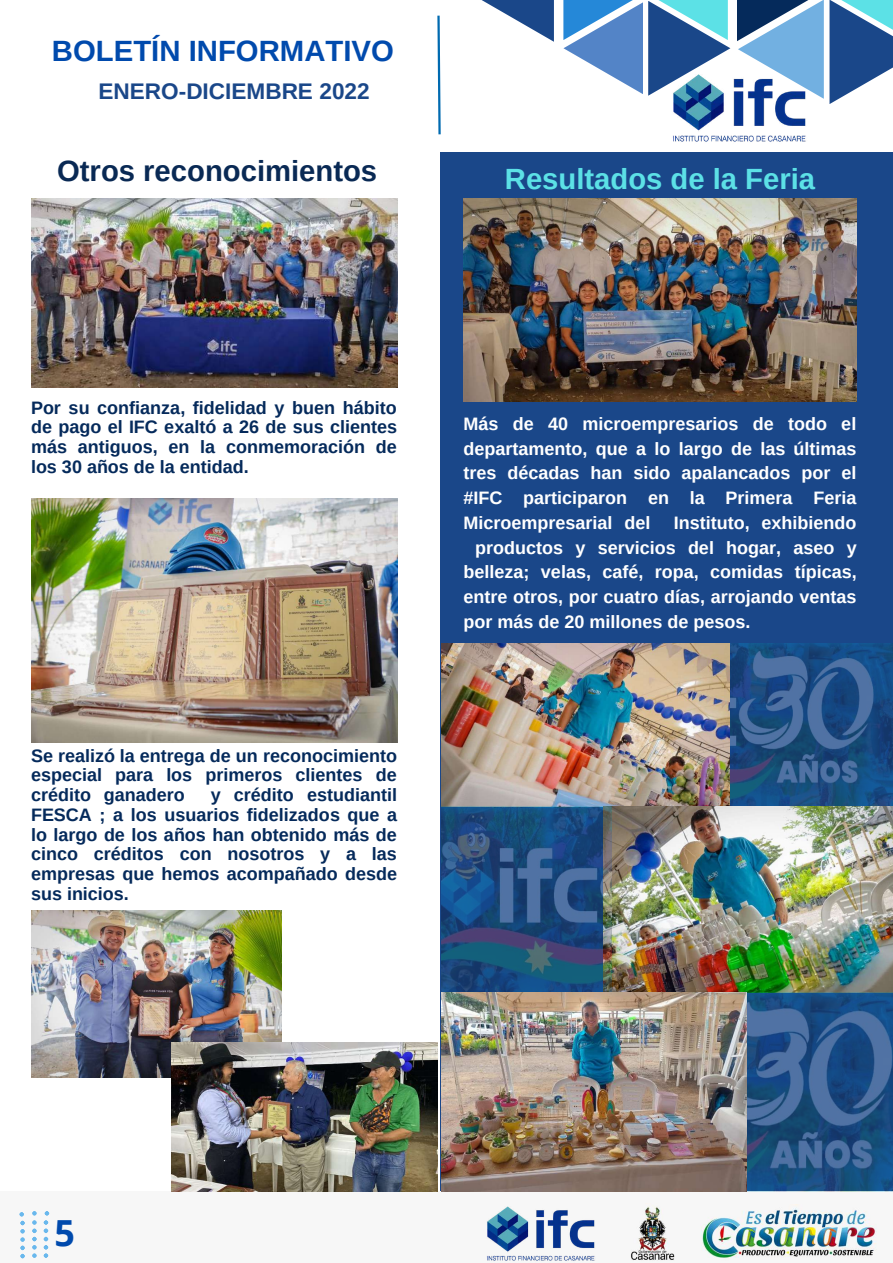
<style>
.page{position:relative;width:893px;height:1263px;background:#1a4789}
.page>*{position:absolute;margin:0;border:0;box-sizing:border-box;transform-origin:0 0}
.t1{font:700 35.92px "Open Sans";color:#004aad}
.t2{font:700 29.33px "Arimo";color:#004aad}
.t3{font:700 29.25px "Arimo";color:#092954}
.t4{font:700 29.25px "Arimo";color:#5ce1e6}
.t5{font:700 22.58px "Arimo";color:#1a4789}
.t6{font:700 18px/19.6px "Arimo";color:#052a5b;text-align:justify}
.t7{font:700 18px/24.8px "Arimo";color:#fff;text-align:justify}
</style>
<div class="page">
<div style="left:0;top:143px;width:440px;height:1073px;background:#fff"></div>
<div style="left:0;top:0;width:893px;height:151px;background:#fff"></div>
<svg style="left:437px;top:42px;width:4px;height:93px"></svg>
<div style="left:0;top:1192px;width:893px;height:71px;background:#f7f7f7"></div>
<img style="left:622px;top:1203px;width:258px;height:60px">
<svg style="left:19px;top:1212px;width:6px;height:47px"></svg>
<svg style="left:32px;top:1211px;width:5px;height:47px"></svg>
<svg style="left:43px;top:1211px;width:7px;height:47px"></svg>
<img style="left:475px;top:1199px;width:131px;height:64px">
<svg style="left:563px;top:40px;width:167px;height:56px"></svg>
<svg style="left:563px;top:0;width:165px;height:40px"></svg>
<svg style="left:738px;top:0;width:149px;height:104px"></svg>
<svg style="left:814px;top:0;width:79px;height:71px;background:#4e83b1"></svg>
<svg style="left:437px;top:0;width:117px;height:42px"></svg>
<img style="left:657px;top:66px;width:163px;height:76px">
<img style="left:31px;top:198px;width:366px;height:190px">
<img style="left:31px;top:499px;width:366px;height:244px">
<img style="left:31px;top:910px;width:251px;height:167px">
<img style="left:171px;top:1042px;width:266px;height:150px">
<img style="left:463px;top:198px;width:394px;height:204px">
<img style="left:488px;top:643px;width:405px;height:164px">
<img style="left:441px;top:643px;width:289px;height:163px">
<img style="left:612px;top:807px;width:281px;height:185px">
<img style="left:441px;top:807px;width:171px;height:185px">
<img style="left:441px;top:992px;width:452px;height:200px">
<h2 class="t2" style="left:52px;top:34px;width:343px">BOLETÍN INFORMATIVO</h2>
<p class="t5" style="left:98px;top:78px;width:273px">ENERO-DICIEMBRE 2022</p>
<h3 class="t3" style="left:57px;top:155px;width:321px">Otros reconocimientos</h3>
<h3 class="t4" style="left:505px;top:163px;width:312px">Resultados de la Feria</h3>
<p class="t6" style="left:31px;top:397px;width:367px">Por su confianza, fidelidad y buen hábito de pago el IFC exaltó a 26 de sus clientes más antiguos, en la conmemoración de los 30 años de la entidad.</p>
<p class="t6" style="left:31px;top:746px;width:367px">Se realizó la entrega de un reconocimiento especial para los primeros clientes de crédito ganadero</p>
<p class="t6" style="left:31px;top:785px;width:368px;text-indent:180px">y crédito estudiantil FESCA ; a los usuarios fidelizados que a lo largo de los años han obtenido más de cinco créditos con nosotros y a las empresas que hemos acompañado desde sus inicios.</p>
<p class="t7" style="left:463px;top:411px;width:394px">Más de 40 microempresarios de todo el departamento, que a lo largo de las últimas tres décadas han sido apalancados por el #IFC participaron en la Primera Feria Microempresarial del</p>
<p class="t7" style="left:674px;top:510px;width:184px">Instituto, exhibiendo</p>
<p class="t7" style="left:475px;top:535px;width:383px">productos y servicios del hogar, aseo y</p>
<p class="t7" style="left:463px;top:560px;width:395px">belleza; velas, café, ropa, comidas típicas,</p>
<p class="t7" style="left:463px;top:584px;width:394px">entre otros, por cuatro días, arrojando ventas</p>
<p class="t7" style="left:463px;top:609px;width:288px">por más de 20 millones de pesos.</p>
<h1 class="t1" style="left:54px;top:1207px;width:22px">5</h1>
</div>
